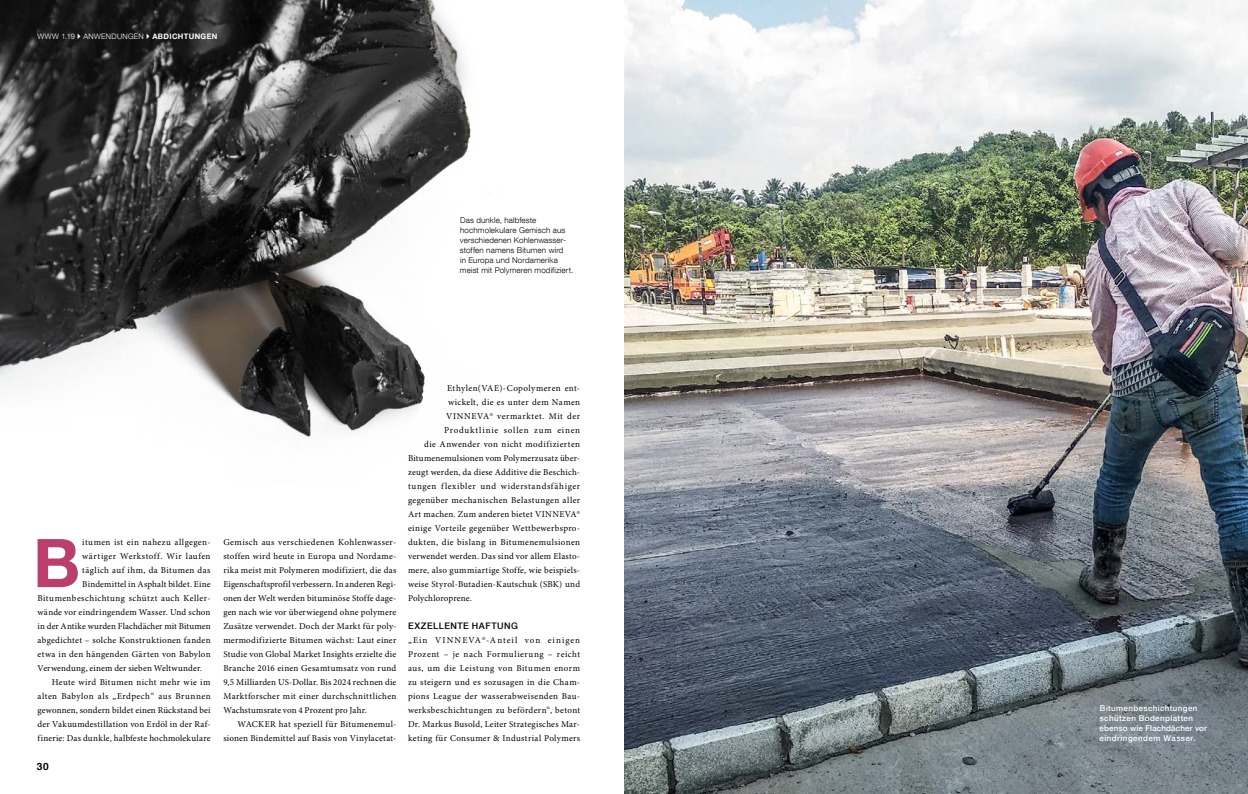
<style>
.page{position:relative;width:1248px;height:794px;background:#fff}
.page>*{position:absolute;margin:0;border:0;box-sizing:border-box;transform-origin:0 0}
.t1{font:700 67.2px "Helvetica Neue LT Com";color:#ba3f6c}
.t2{font:700 10px "Helvetica Neue LT Com";color:#000}
.t3{font:9px/14px "Minion Pro";letter-spacing:.035em;color:#000;text-align:justify}
.t4{font:9px "Minion Pro";letter-spacing:.015em;color:#000}
.t5{font:9px "Minion Pro";letter-spacing:.005em;color:#000}
.t6{font:9px "Minion Pro";letter-spacing:.06em;color:#000}
.t7{font:9px "Minion Pro";letter-spacing:.08em;color:#000}
.t8{font:9px "Minion Pro";letter-spacing:.055em;color:#000}
.t9{font:500 9px "Helvetica Neue LT Com";letter-spacing:.05em;color:#000}
.t10{font:9px "Minion Pro";letter-spacing:.01em;color:#000}
.t11{font:300 8px/10px "Helvetica Neue LT Com";letter-spacing:.015em;color:#000}
.t12{font:500 8px/10px "Helvetica Neue LT Com";letter-spacing:.045em;color:#fff}
.t13{font:300 7.5px "Helvetica Neue LT Com";letter-spacing:.06em;color:#fff}
.t14{font:700 7.5px "Helvetica Neue LT Com";letter-spacing:.05em;color:#fff}
</style>
<div class="page">
<img style="left:624px;top:0;width:623px;height:794px">
<img style="left:0;top:0;width:471px;height:437px">
<svg style="left:78px;top:33px;width:3px;height:6px"></svg>
<svg style="left:147px;top:33px;width:2px;height:6px"></svg>
<p class="t13" style="left:38px;top:32px;width:58px">WWW 1.19 Anwendungen</p>
<p class="t14" style="left:152px;top:32px;width:67px">ABDICHTUNGEN</p>
<p class="t11" style="left:460px;top:215px;width:115px">Das dunkle, halbfeste hochmolekulare Gemisch aus verschiedenen Kohlenwasser&shy;stoffen namens Bitumen wird<br>in Europa und Nordamerika meist mit Polymeren modifiziert.</p>
<h1 class="t1" style="left:33px;top:521px;width:49px">B</h1>
<p class="t3" style="left:82px;top:535px;width:130px">itumen ist ein nahezu allgegen-</p>
<p class="t3" style="left:82px;top:549px;width:130px">wärtiger Werkstoff. Wir laufen</p>
<p class="t3" style="left:82px;top:563px;width:130px">täglich auf ihm, da Bitumen das</p>
<p class="t4" style="left:82px;top:578px;width:130px">Bindemittel in Asphalt bildet. Eine</p>
<p class="t3" style="left:38px;top:591px;width:174px">Bitumenbeschichtung schützt auch Keller-</p>
<p class="t3" style="left:38px;top:605px;width:174px">wände vor eindringendem Wasser. Und schon</p>
<p class="t5" style="left:38px;top:620px;width:174px">in der Antike wurden Flachdächer mit Bitumen</p>
<p class="t3" style="left:38px;top:633px;width:174px">abgedichtet – solche Konstruktionen fanden</p>
<p class="t3" style="left:38px;top:647px;width:174px">etwa in den hängenden Gärten von Babylon</p>
<p class="t4" style="left:38px;top:662px;width:166px">Verwendung, einem der sieben Weltwunder.</p>
<p class="t3" style="left:52px;top:675px;width:160px">Heute wird Bitumen nicht mehr wie im</p>
<p class="t3" style="left:38px;top:689px;width:174px">alten Babylon als „Erdpech“ aus Brunnen</p>
<p class="t4" style="left:38px;top:704px;width:174px">gewonnen, sondern bildet einen Rückstand bei</p>
<p class="t3" style="left:38px;top:717px;width:174px">der Vakuumdestillation von Erdöl in der Raf-</p>
<p class="t3" style="left:38px;top:731px;width:174px">finerie: Das dunkle, halbfeste hochmolekulare</p>
<p class="t2" style="left:37px;top:760px;width:13px">30</p>
<p class="t3" style="left:223px;top:535px;width:174px">Gemisch aus verschiedenen Kohlenwasser&shy;stoffen wird heute in Europa und Nordame&shy;rika meist mit Polymeren modifiziert, die das Eigenschaftsprofil verbessern. In anderen Regi&shy;onen der Welt werden bituminöse Stoffe dage&shy;gen nach wie vor überwiegend ohne polymere Zusätze verwendet. Doch der Markt für poly&shy;mermodifizierte Bitumen wächst: Laut einer Studie von Global Market Insights erzielte die Branche 2016 einen Gesamtumsatz von rund 9,5 Milliarden US-Dollar. Bis 2024 rechnen die Marktforscher mit einer durchschnittlichen Wachstumsrate von 4 Prozent pro Jahr.</p>
<p class="t3" style="left:223px;top:717px;width:174px;text-align:right">WACKER hat speziell für Bitumenemul&shy;sionen Bindemittel auf Basis von Vinylacetat-</p>
<p class="t3" style="left:447px;top:381px;width:135px">Ethylen(VAE)-Copolymeren ent-</p>
<p class="t3" style="left:448px;top:395px;width:134px">wickelt, die es unter dem Namen</p>
<p class="t8" style="left:446px;top:410px;width:135px">VINNEVA<sup>®</sup> vermarktet. Mit der</p>
<p class="t7" style="left:444px;top:424px;width:137px">Produktlinie sollen zum einen</p>
<p class="t3" style="left:424px;top:437px;width:158px">die Anwender von nicht modifizierten</p>
<p class="t4" style="left:408px;top:452px;width:173px">Bitumenemulsionen vom Polymerzusatz über-</p>
<p class="t3" style="left:408px;top:465px;width:173px">zeugt werden, da diese Additive die Beschich-</p>
<p class="t6" style="left:408px;top:480px;width:173px">tungen flexibler und widerstandsfähiger</p>
<p class="t3" style="left:408px;top:493px;width:173px">gegenüber mechanischen Belastungen aller</p>
<p class="t3" style="left:408px;top:507px;width:173px">Art machen. Zum anderen bietet VINNEVA<sup>®</sup></p>
<p class="t3" style="left:408px;top:521px;width:173px">einige Vorteile gegenüber Wettbewerbspro-</p>
<p class="t3" style="left:408px;top:535px;width:173px">dukten, die bislang in Bitumenemulsionen</p>
<p class="t3" style="left:408px;top:549px;width:173px">verwendet werden. Das sind vor allem Elasto-</p>
<p class="t3" style="left:408px;top:563px;width:173px">mere, also gummiartige Stoffe, wie beispiels-</p>
<p class="t3" style="left:408px;top:577px;width:173px">weise Styrol-Butadien-Kautschuk (SBK) und</p>
<p class="t10" style="left:408px;top:592px;width:65px">Polychloroprene.</p>
<p class="t9" style="left:408px;top:620px;width:111px">EXZELLENTE HAFTUNG</p>
<p class="t3" style="left:408px;top:633px;width:174px">„Ein VINNEVA <sup>®</sup>-Anteil von einigen Prozent – je nach Formulierung – reicht aus, um die Leistung von Bitumen enorm zu steigern und es sozusagen in die Cham&shy;pions League der wasserabweisenden Bau&shy;werksbeschichtungen zu befördern“, betont Dr. Markus Busold, Leiter Strategisches Mar&shy;keting für Consumer &amp; Industrial Polymers</p>
<p class="t12" style="left:1099px;top:703px;width:109px">Bitumenbeschichtungen schützen Bodenplatten ebenso wie Flachdächer vor eindringendem Wasser.</p>
</div>
